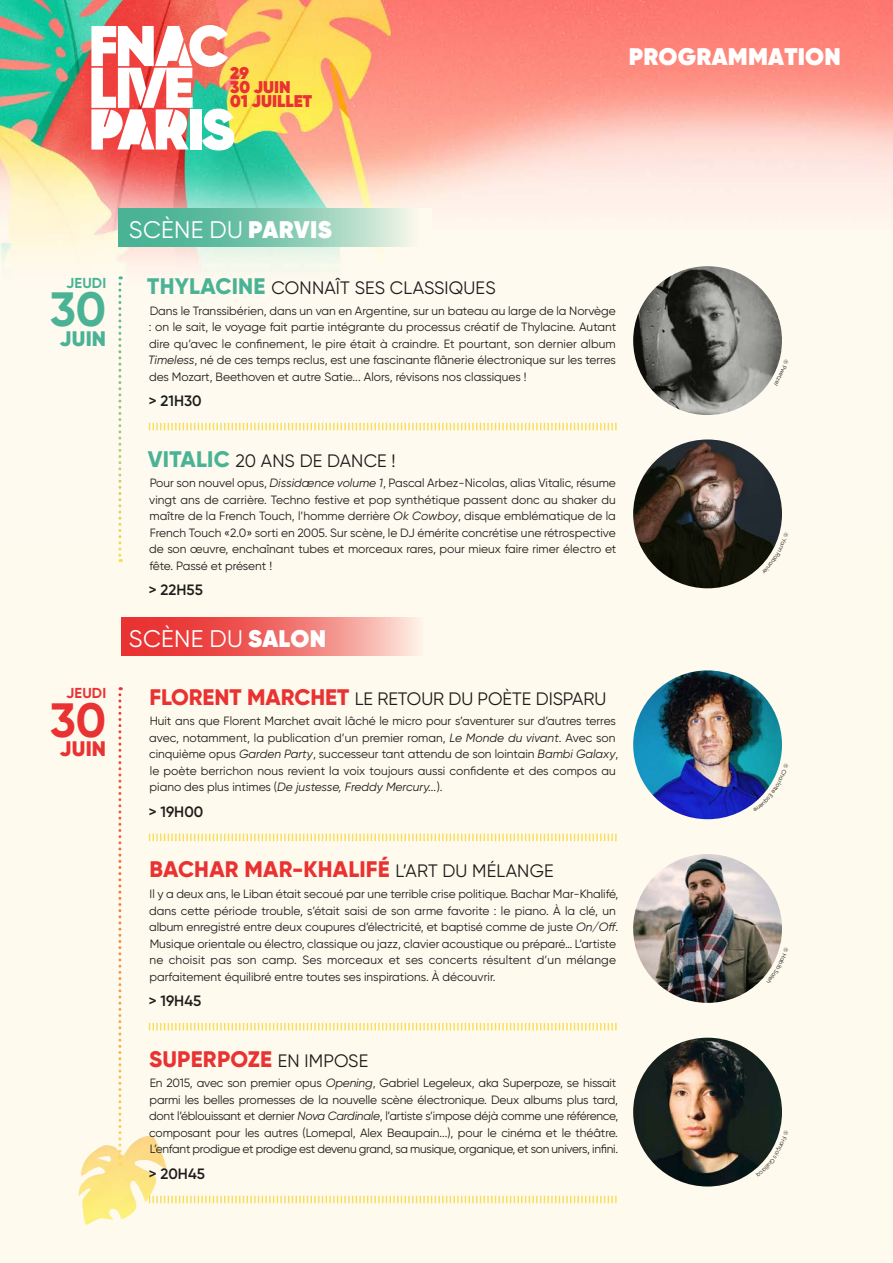
<style>
.page{position:relative;width:893px;height:1263px;background:#fffaee}
.page>*{position:absolute;margin:0;border:0;box-sizing:border-box;transform-origin:0 0}
.t1{font:700 48.15px "Gilroy";color:#4ab395}
.t2{font:700 48.15px "Gilroy";color:#e93332}
.t3{font:24px "Gilroy";letter-spacing:.01em;color:#fff}
.t4{font:800 24px "Gilroy";letter-spacing:.01em;color:#fff}
.t5{font:800 22.5px "Gilroy";letter-spacing:.01em;color:#e93332}
.t6{font:900 21px "Gilroy";color:#4ab395}
.t7{font:900 21px "Gilroy";color:#e93332}
.t8{font:18px "Gilroy";color:#1d1d1b}
.t9{font:800 16.95px/14.1px "Gilroy";color:#e93332}
.t10{font:600 15px "Gilroy";letter-spacing:.005em;color:#1d1d1b}
.t11{font:700 14.4px "Gilroy";letter-spacing:.01em;color:#4ab395}
.t12{font:700 14.4px "Gilroy";letter-spacing:.01em;color:#e93332}
.t13{font:12px/16.5px "Gilroy";letter-spacing:-.005em;color:#1d1d1b}
.s1{font-weight:800}
.s2{font-weight:800;font-size:22.5px;color:#4ab395}
.s3{font-style:italic}
.s4{font-weight:800;font-size:22.5px;color:#e93332}
.s5{font-weight:400;font-size:18px;color:#1d1d1b}
</style>
<div class="page">
<img style="left:0;top:0;width:893px;height:540px">
<svg style="left:91px;top:25px;width:143px;height:125px;background:#eac6bc"></svg>
<img style="left:78px;top:1136px;width:89px;height:89px">
<svg style="left:149px;top:423px;width:468px;height:7px"></svg>
<svg style="left:118px;top:276px;width:3px;height:286px"></svg>
<svg style="left:118px;top:208px;width:314px;height:38px;background:#8bccb4"></svg>
<img style="left:633px;top:266px;width:149px;height:149px;border-radius:74px">
<img style="left:633px;top:439px;width:149px;height:149px;border-radius:74px">
<svg style="left:149px;top:834px;width:468px;height:7px"></svg>
<svg style="left:149px;top:1023px;width:468px;height:7px"></svg>
<svg style="left:149px;top:1196px;width:468px;height:7px"></svg>
<svg style="left:118px;top:687px;width:3px;height:478px"></svg>
<svg style="left:121px;top:618px;width:297px;height:38px;background:#f0726e"></svg>
<img style="left:633px;top:854px;width:149px;height:149px;border-radius:74px">
<img style="left:633px;top:670px;width:149px;height:149px;border-radius:74px">
<img style="left:633px;top:1038px;width:149px;height:148px;border-radius:74px">
<svg style="left:774px;top:359px;width:15px;height:27px"></svg>
<svg style="left:762px;top:532px;width:27px;height:33px"></svg>
<svg style="left:766px;top:947px;width:14px;height:28px"></svg>
<svg style="left:753px;top:763px;width:27px;height:41px"></svg>
<svg style="left:756px;top:1130px;width:24px;height:39px"></svg>
<h3 class="t9" style="left:230px;top:66px;width:84px">29<br>30 JUIN<br>01 JUILLET</h3>
<h2 class="t4" style="left:629px;top:42px;width:213px">PROGRAMMATION</h2>
<p class="t11" style="left:66px;top:273px;width:42px">JEUDI</p>
<h1 class="t1" style="left:50px;top:279px;width:58px">30</h1>
<h3 class="t6" style="left:60px;top:325px;width:48px">JUIN</h3>
<p class="t12" style="left:66px;top:684px;width:42px">JEUDI</p>
<h1 class="t2" style="left:50px;top:690px;width:58px">30</h1>
<h3 class="t7" style="left:60px;top:736px;width:48px">JUIN</h3>
<h2 class="t3" style="left:129px;top:215px;width:204px">SCÈNE DU <span class="s1">PARVIS</span></h2>
<h3 class="t8" style="left:147px;top:276px;width:350px"><span class="s2">THYLACINE</span> CONNAÎT SES CLASSIQUES</h3>
<p class="t13" style="left:148px;top:302px;width:470px;text-align:justify">Dans le Transsibérien, dans un van en Argentine, sur un bateau au large de la Norvège : on le sait, le voyage fait partie intégrante du processus créatif de Thylacine. Autant dire qu’avec le confinement, le pire était à craindre. Et pourtant, son dernier album <span class="s3">Timeless</span>, né de ces temps reclus, est une fascinante flânerie électronique sur les terres des Mozart, Beethoven et autre Satie... Alors, révisons nos classiques !</p>
<p class="t10" style="left:149px;top:391px;width:54px">&gt; 21H30</p>
<h3 class="t8" style="left:148px;top:449px;width:249px"><span class="s2">VITALIC</span> 20 ANS DE DANCE !</h3>
<p class="t13" style="left:149px;top:475px;width:469px;text-align:justify">Pour son nouvel opus, <span class="s3">Dissidænce volume 1</span>, Pascal Arbez-Nicolas, alias Vitalic, résume vingt ans de carrière. Techno festive et pop synthétique passent donc au shaker du maître de la French Touch, l’homme derrière <span class="s3">Ok Cowboy</span>, disque emblématique de la French Touch «2.0» sorti en 2005. Sur scène, le DJ émérite concrétise une rétrospective de son œuvre, enchaînant tubes et morceaux rares, pour mieux faire rimer électro et fête. Passé et présent !</p>
<p class="t10" style="left:149px;top:580px;width:56px">&gt; 22H55</p>
<h2 class="t3" style="left:129px;top:624px;width:198px">SCÈNE DU <span class="s1">SALON</span></h2>
<h3 class="t8" style="left:149px;top:687px;width:458px"><span class="s4">FLORENT MARCHET</span> LE RETOUR DU POÈTE DISPARU</h3>
<p class="t13" style="left:149px;top:713px;width:471px">Huit ans que Florent Marchet avait lâché le micro pour s’aventurer sur d’autres terres avec, notamment, la publication d’un premier roman, <span class="s3">Le Monde du vivant</span>. Avec son cinquième opus <span class="s3">Garden Party</span>, successeur tant attendu de son lointain <span class="s3">Bambi Galaxy</span>, le poète berrichon nous revient la voix toujours aussi confidente et des compos au piano des plus intimes (<span class="s3">De justesse, Freddy Mercury...</span>).</p>
<p class="t10" style="left:149px;top:802px;width:56px">&gt; 19H00</p>
<h3 class="t5" style="left:149px;top:855px;width:406px">BACHAR MAR-KHALIFÉ <span class="s5">L’ART DU MÉLANGE</span></h3>
<p class="t13" style="left:149px;top:885px;width:471px">Il y a deux ans, le Liban était secoué par une terrible crise politique. Bachar Mar-Khalifé, dans cette période trouble, s’était saisi de son arme favorite : le piano. À la clé, un album enregistré entre deux coupures d’électricité, et baptisé comme de juste <span class="s3">On/Off</span>.<br>Musique orientale ou électro, classique ou jazz, clavier acoustique ou préparé… L’artiste ne choisit pas son camp. Ses morceaux et ses concerts résultent d’un mélange parfaitement équilibré entre toutes ses inspirations. À découvrir.</p>
<p class="t10" style="left:149px;top:991px;width:54px">&gt; 19H45</p>
<h3 class="t5" style="left:149px;top:1045px;width:221px">SUPERPOZE <span class="s5">EN IMPOSE</span></h3>
<p class="t13" style="left:149px;top:1075px;width:471px">En 2015, avec son premier opus <span class="s3">Opening</span>, Gabriel Legeleux, aka Superpoze, se hissait parmi les belles promesses de la nouvelle scène électronique. Deux albums plus tard, dont l’éblouissant et dernier <span class="s3">Nova Cardinale</span>, l’artiste s’impose déjà comme une référence, composant pour les autres (Lomepal, Alex Beaupain...), pour le cinéma et le théâtre.<br>L’enfant prodigue et prodige est devenu grand, sa musique, organique, et son univers, infini.</p>
<p class="t10" style="left:149px;top:1164px;width:58px">&gt; 20H45</p>
</div>
